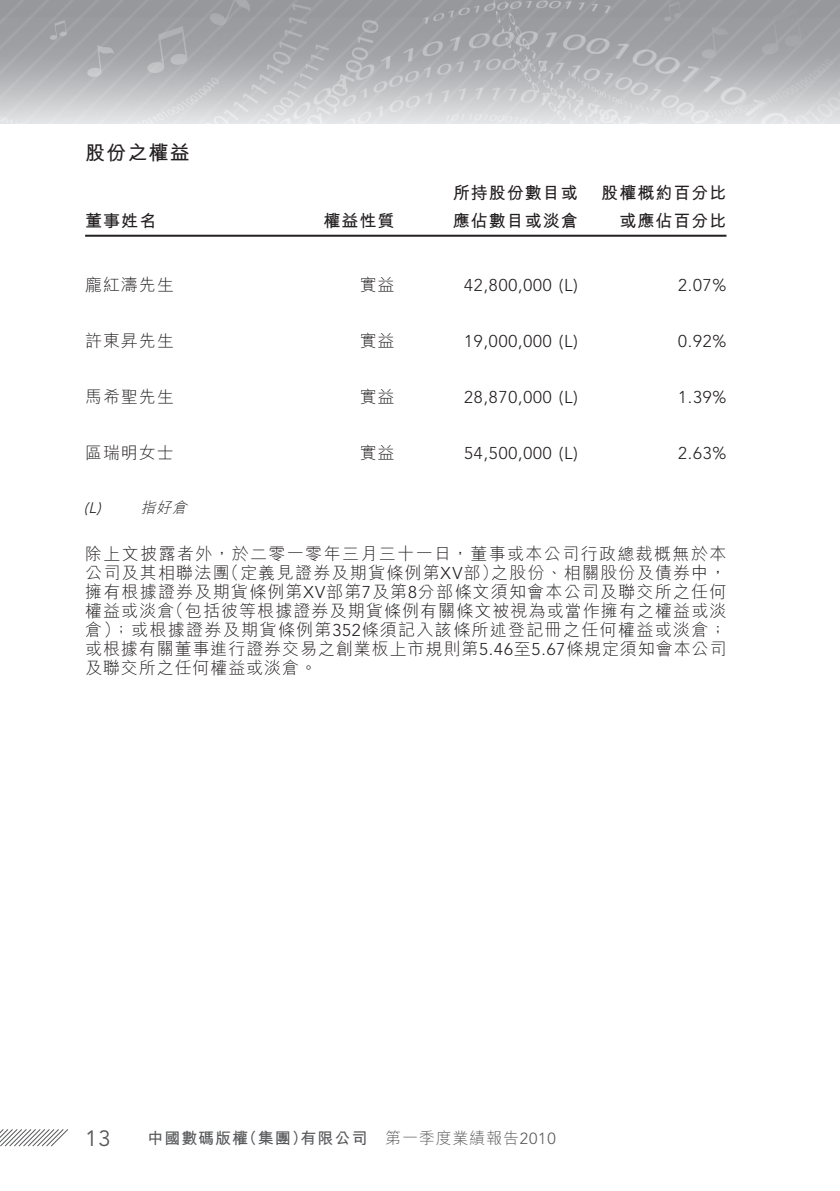
<style>
.page{position:relative;width:840px;height:1191px;background:#fff}
.page>*{position:absolute;margin:0;border:0;box-sizing:border-box;transform-origin:0 0}
.t1{font:22px "Avenir LT Std";color:#57585a}
.t2{font:20px "M Hei HK Bold E Ten B5 H";letter-spacing:.055em;color:#231f20}
.t3{font:17px/19px "M Hei HK Light E Ten B5 H";letter-spacing:.07em;color:#231f20;text-align:right}
.t4{font:300 17px "Avenir LT Std";letter-spacing:.05em;color:#231f20}
.t5{font:17px "M Hei HK Bold E Ten B5 H";letter-spacing:.06em;color:#231f20}
.t6{font:16px "M Hei HK Bold E Ten B5 H";letter-spacing:.055em;color:#57585a}
.t7{font:16px "M Hei HK Light E Ten B5 H";letter-spacing:.05em;color:#57585a}
.t8{font:italic 15px "M Hei HK Light E Ten B5 H";color:#231f20}
.t9{font:italic 300 15px "Avenir LT Std";color:#231f20}
.s1{font-family:"Avenir LT Std";font-weight:300}
</style>
<div class="page">
<img style="left:0;top:0;width:839px;height:123px">
<svg style="left:0;top:1129px;width:68px;height:18px"></svg>
<hr style="left:85px;top:235px;width:641px;height:2px;background:#231f20">
<p class="t2" style="left:85px;top:144px;width:106px">股份之權益</p>
<p class="t5" style="left:452px;top:186px;width:127px">所持股份數目或</p>
<p class="t5" style="left:601px;top:186px;width:127px">股權概約百分比</p>
<p class="t5" style="left:85px;top:214px;width:73px">董事姓名</p>
<p class="t5" style="left:323px;top:214px;width:73px">權益性質</p>
<p class="t5" style="left:452px;top:214px;width:127px">應佔數目或淡倉</p>
<p class="t5" style="left:619px;top:214px;width:109px">或應佔百分比</p>
<p class="t3" style="left:85px;top:277px;width:90px">龐紅濤先生</p>
<p class="t3" style="left:359px;top:277px;width:36px">實益</p>
<p class="t4" style="left:464px;top:278px;width:115px">42,800,000 ( (L</p>
<p class="t4" style="left:677px;top:278px;width:50px">2.07%</p>
<p class="t3" style="left:85px;top:333px;width:90px">許東昇先生</p>
<p class="t3" style="left:359px;top:333px;width:36px">實益</p>
<p class="t4" style="left:464px;top:334px;width:115px">19,000,000 ( (L</p>
<p class="t4" style="left:677px;top:334px;width:50px">0.92%</p>
<p class="t3" style="left:85px;top:389px;width:90px">馬希聖先生</p>
<p class="t3" style="left:359px;top:389px;width:36px">實益</p>
<p class="t4" style="left:464px;top:390px;width:115px">28,870,000 ( (L</p>
<p class="t4" style="left:677px;top:390px;width:50px">1.39%</p>
<p class="t3" style="left:85px;top:445px;width:90px">區瑞明女士</p>
<p class="t8" style="left:140px;top:502px;width:52px">指好倉</p>
<p class="t3" style="left:359px;top:445px;width:36px">實益</p>
<p class="t4" style="left:677px;top:446px;width:50px">2.63%</p>
<p class="t4" style="left:464px;top:446px;width:115px">54,500,000 ( (L</p>
<p class="t9" style="left:84px;top:501px;width:22px">)L(</p>
<p class="t3" style="left:85px;top:546px;width:642px">除上文披露者外，於二零一零年三月三十一日，董事或本公司行政總裁概無於本之股份、相關股份及債券中，</p>
<p class="t3" style="left:222px;top:565px;width:278px">（定義見證券及期貨條例第<span class="s1">XV</span>部）</p>
<p class="t3" style="left:85px;top:565px;width:146px">公司及其相聯法團</p>
<p class="t3" style="left:85px;top:584px;width:642px">擁有根據證券及期貨條例第<span class="s1">XV</span>部第<span class="s1">7</span>及第<span class="s1">8</span>分部條文須知會本公司及聯交所之任何</p>
<p class="t3" style="left:167px;top:603px;width:560px">（包括彼等根據證券及期貨條例有關條文被視為或當作擁有之權益或淡</p>
<p class="t3" style="left:85px;top:603px;width:642px;text-align:left">權益或淡倉<br>倉）；或根據證券及期貨條例第<span class="s1">352</span>條須記入該條所述登記冊之任何權益或淡倉;或根據有關董事進行證券交易之創業板上市規則第<span class="s1">5.46</span>至<span class="s1">5.67</span>條規定須知會本公司及聯交所之任何權益或淡倉。</p>
<p class="t1" style="left:85px;top:1125px;width:27px">13</p>
<p class="t6" style="left:241px;top:1132px;width:68px">（集團）</p>
<p class="t6" style="left:300px;top:1132px;width:68px">有限公司</p>
<p class="t6" style="left:147px;top:1132px;width:102px">中國數碼版權</p>
<p class="t7" style="left:385px;top:1132px;width:172px">第一季度業績報告<span class="s1">2010</span></p>
</div>
